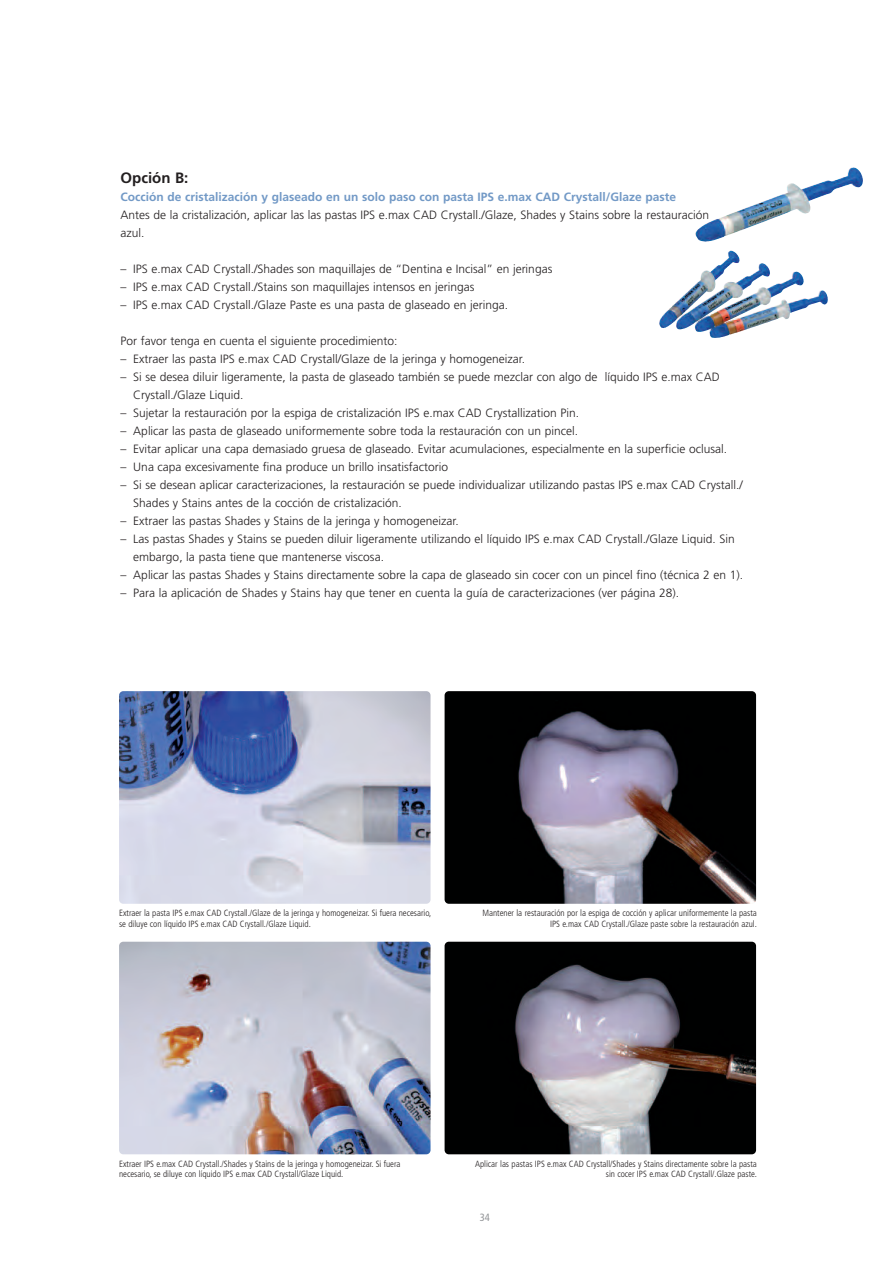
<style>
.page{position:relative;width:893px;height:1263px;background:#fff}
.page>*{position:absolute;margin:0;border:0;box-sizing:border-box;transform-origin:0 0}
.t1{font:700 15px "Frutiger";color:#231f20}
.t2{font:300 12px/18px "Frutiger";color:#231f20}
.t3{font:700 12px "Frutiger";color:#7299c6}
.t4{font:condensed 10.5px "Frutiger";color:#939598}
.t5{font:300 condensed 9px/10.8px "Frutiger";color:#231f20;text-align:right}
</style>
<div class="page">
<img style="left:119px;top:942px;width:312px;height:212px;border-radius:4px">
<img style="left:445px;top:942px;width:311px;height:212px;border-radius:4px">
<img style="left:119px;top:691px;width:312px;height:213px;border-radius:4px">
<img style="left:445px;top:691px;width:311px;height:213px;border-radius:4px">
<img style="left:698px;top:184px;width:163px;height:58px">
<img style="left:659px;top:250px;width:81px;height:78px">
<p class="t1" style="left:121px;top:172px;width:69px">Opción B:</p>
<p class="t3" style="left:121px;top:192px;width:557px">Cocción de cristalización y glaseado en un solo paso con pasta IPS e.max CAD Crystall/Glaze paste</p>
<p class="t2" style="left:121px;top:207px;width:590px">Antes de la cristalización, aplicar las las pastas IPS e.max CAD Crystall./Glaze, Shades y Stains sobre la restauración azul.</p>
<p class="t2" style="left:121px;top:261px;width:433px">– IPS e.max CAD Crystall./Shades son maquillajes de “Dentina e Incisal” en jeringas</p>
<p class="t2" style="left:121px;top:279px;width:356px">– IPS e.max CAD Crystall./Stains son maquillajes intensos en jeringas</p>
<p class="t2" style="left:121px;top:297px;width:389px">– IPS e.max CAD Crystall./Glaze Paste es una pasta de glaseado en jeringa.</p>
<p class="t2" style="left:121px;top:333px;width:278px">Por favor tenga en cuenta el siguiente procedimiento:</p>
<p class="t2" style="left:121px;top:351px;width:406px">– Extraer las pasta IPS e.max CAD Crystall/Glaze de la jeringa y homogeneizar.</p>
<p class="t2" style="left:133px;top:369px;width:588px;text-indent:-13px">– Si se desea diluir ligeramente, la pasta de glaseado también se puede mezclar con algo de líquido IPS e.max CAD<br>Crystall./Glaze Liquid.</p>
<p class="t2" style="left:121px;top:405px;width:460px">– Sujetar la restauración por la espiga de cristalización IPS e.max CAD Crystallization Pin.</p>
<p class="t2" style="left:121px;top:423px;width:459px">– Aplicar las pasta de glaseado uniformemente sobre toda la restauración con un pincel.</p>
<p class="t2" style="left:121px;top:441px;width:608px">– Evitar aplicar una capa demasiado gruesa de glaseado. Evitar acumulaciones, especialmente en la superficie oclusal.</p>
<p class="t2" style="left:121px;top:459px;width:329px">– Una capa excesivamente fina produce un brillo insatisfactorio</p>
<p class="t2" style="left:133px;top:477px;width:611px;text-indent:-13px">– Si se desean aplicar caracterizaciones, la restauración se puede individualizar utilizando pastas IPS e.max CAD Crystall./<br>Shades y Stains antes de la cocción de cristalización.</p>
<p class="t2" style="left:121px;top:513px;width:340px">– Extraer las pastas Shades y Stains de la jeringa y homogeneizar.</p>
<p class="t2" style="left:133px;top:531px;width:603px;text-indent:-13px">– Las pastas Shades y Stains se pueden diluir ligeramente utilizando el líquido IPS e.max CAD Crystall./Glaze Liquid. Sin embargo, la pasta tiene que mantenerse viscosa.</p>
<p class="t2" style="left:121px;top:567px;width:624px">– Aplicar las pastas Shades y Stains directamente sobre la capa de glaseado sin cocer con un pincel fino (técnica 2 en 1).</p>
<p class="t2" style="left:121px;top:585px;width:560px">– Para la aplicación de Shades y Stains hay que tener en cuenta la guía de caracterizaciones (ver página 28).</p>
<p class="t5" style="left:119px;top:908px;width:314px;text-align:left">Extraer la pasta IPS e.max CAD Crystall./Glaze de la jeringa y homogeneizar. Si fuera necesario, se diluye con líquido IPS e.max CAD Crystall./Glaze Liquid.</p>
<p class="t5" style="left:482px;top:908px;width:276px">Mantener la restauración por la espiga de cocción y aplicar uniformemente la pasta<br>IPS e.max CAD Crystall./Glaze paste sobre la restauración azul.</p>
<p class="t5" style="left:119px;top:1159px;width:283px;text-align:left">Extraer IPS e.max CAD Crystall./Shades y Stains de la jeringa y homogeneizar. Si fuera necesario, se diluye con líquido IPS e.max CAD Crystall/Glaze Liquid.</p>
<p class="t5" style="left:475px;top:1159px;width:283px">Aplicar las pastas IPS e.max CAD Crystall/Shades y Stains directamente sobre la pasta sin cocer IPS e.max CAD Crystall/.Glaze paste.</p>
<p class="t4" style="left:480px;top:1213px;width:12px">34</p>
</div>
